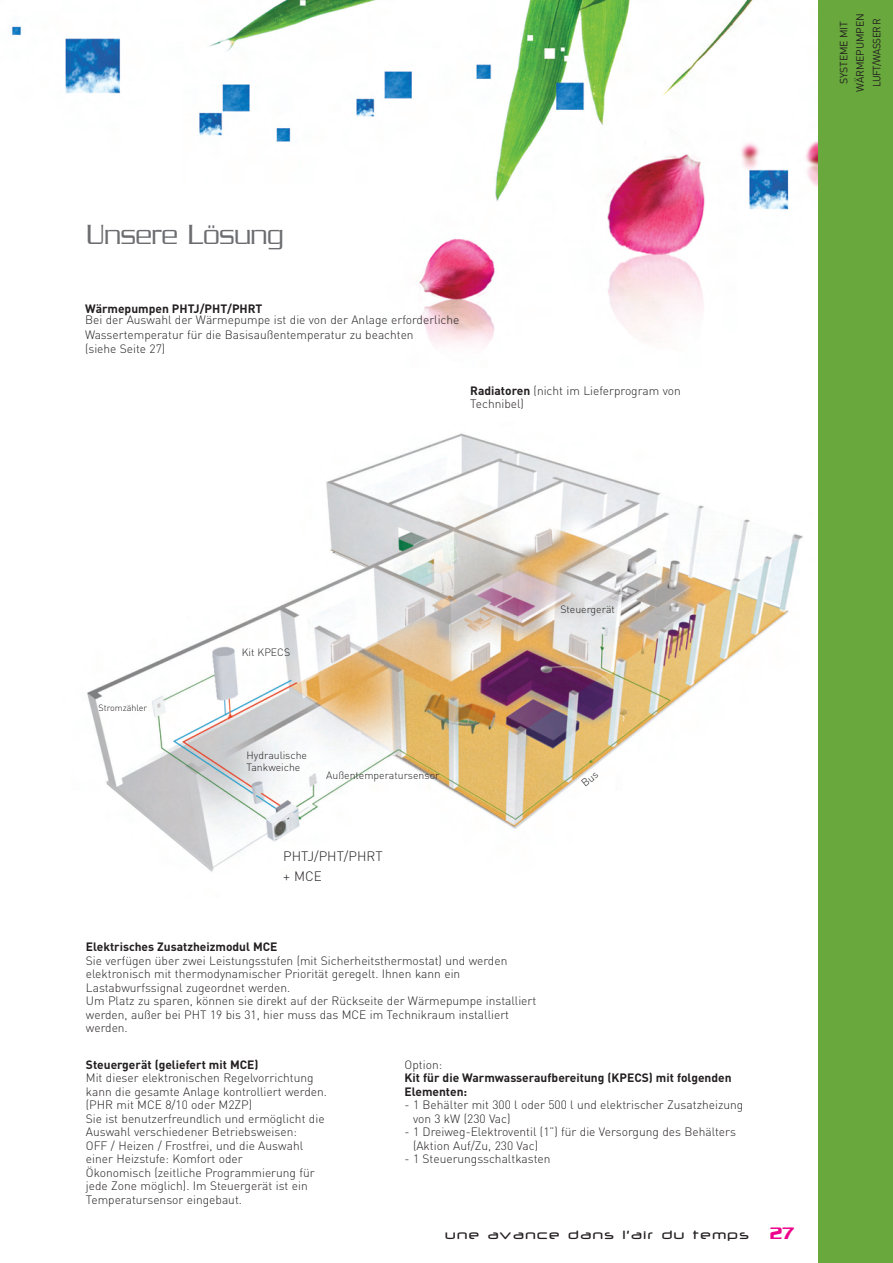
<style>
.page{position:relative;width:893px;height:1263px;background:#fff}
.page>*{position:absolute;margin:0;border:0;box-sizing:border-box;transform-origin:0 0}
.t1{font:300 30px "Serpentine";color:#6c6d70;scale:.9 1}
.t2{font:500 14.25px "Neuropol";letter-spacing:.12em;color:#231f20}
.t3{font:300 13.5px/20.4px "DIN";color:#231f20}
.t4{font:300 12px/13.5px "DIN";color:#231f20}
.t5{font:700 12px/13.5px "DIN";color:#231f20}
.t6{font:300 10.5px/12px "DIN";color:#231f20}
.t7{font:10.5px/16.5px "DIN";letter-spacing:-.015em;color:#231f20;text-align:center}
.t8{font:300 9px "DIN";color:#231f20}
.s1{font-weight:700}
.s2{font-family:"Serpentine";font-size:18px;color:#ed028c}
</style>
<div class="page">
<img style="left:12px;top:0;width:807px;height:1263px">
<div style="left:819px;top:0;width:74px;height:1263px;background:#68a83c"></div>
<img style="left:63px;top:423px;width:751px;height:474px">
<svg style="left:581px;top:772px;width:18px;height:15px"></svg>
<h1 class="t1" style="left:86px;top:224px;width:220px">Unsere Lösung</h1>
<p class="t5" style="left:85px;top:303px;width:179px">Wärmepumpen PHTJ/PHT/PHRT</p>
<p class="t4" style="left:85px;top:314px;width:376px;line-height:14.4px">Bei der Auswahl der Wärmepumpe ist die von der Anlage erforderliche<br>Wassertemperatur für die Basisaußentemperatur zu beachten<br>(siehe Seite 27)</p>
<p class="t4" style="left:470px;top:385px;width:212px"><span class="s1">Radiatoren</span> (nicht im Lieferprogram von<br>Technibel)</p>
<p class="t7" style="left:836px;top:92px;width:80px;rotate:-90deg">SYSTEME MIT<br>WÄRMEPUMPEN<br>LUFT/WASSER R</p>
<p class="t8" style="left:98px;top:704px;width:50px">Stromzähler</p>
<p class="t6" style="left:242px;top:647px;width:50px">Kit KPECS</p>
<p class="t6" style="left:247px;top:750px;width:62px">Hydraulische<br>Tankweiche</p>
<p class="t6" style="left:326px;top:771px;width:115px">Außentemperatursensor</p>
<p class="t6" style="left:560px;top:604px;width:56px">Steuergerät</p>
<p class="t3" style="left:283px;top:847px;width:101px">PHTJ/PHT/PHRT + MCE</p>
<p class="t5" style="left:86px;top:941px;width:193px">Elektrisches Zusatzheizmodul MCE</p>
<p class="t4" style="left:86px;top:955px;width:452px">Sie verfügen über zwei Leistungsstufen (mit Sicherheitsthermostat) und werden elektronisch mit thermodynamischer Priorität geregelt. Ihnen kann ein Lastabwurfssignal zugeordnet werden.<br>Um Platz zu sparen, können sie direkt auf der Rückseite der Wärmepumpe installiert werden, außer bei PHT 19 bis 31, hier muss das MCE im Technikraum installiert werden.</p>
<p class="t5" style="left:86px;top:1059px;width:174px">Steuergerät (geliefert mit MCE)</p>
<p class="t4" style="left:86px;top:1072px;width:243px">Mit dieser elektronischen Regelvorrichtung kann die gesamte Anlage kontrolliert werden. (PHR mit MCE 8/10 oder M2ZP)<br>Sie ist benutzerfreundlich und ermöglicht die Auswahl verschiedener Betriebsweisen:<br>OFF / Heizen / Frostfrei, und die Auswahl einer Heizstufe: Komfort oder<br>Ökonomisch (zeitliche Programmierung für jede Zone möglich). Im Steuergerät ist ein Temperatursensor eingebaut.</p>
<p class="t4" style="left:405px;top:1059px;width:39px">Option:</p>
<p class="t5" style="left:405px;top:1072px;width:329px">Kit für die Warmwasseraufbereitung (KPECS) mit folgenden<br>Elementen:</p>
<p class="t4" style="left:413px;top:1099px;width:332px;text-indent:-8px">- 1 Behälter mit 300 l oder 500 l und elektrischer Zusatzheizung von 3 kW (230 Vac)</p>
<p class="t4" style="left:413px;top:1126px;width:324px;text-indent:-8px">- 1 Dreiweg-Elektroventil (1”) für die Versorgung des Behälters (Aktion Auf/Zu, 230 Vac)</p>
<p class="t4" style="left:405px;top:1153px;width:147px">- 1 Steuerungsschaltkasten</p>
<p class="t2" style="left:445px;top:1225px;width:351px">une avance dans l’air du temps <span class="s2">27</span></p>
</div>
